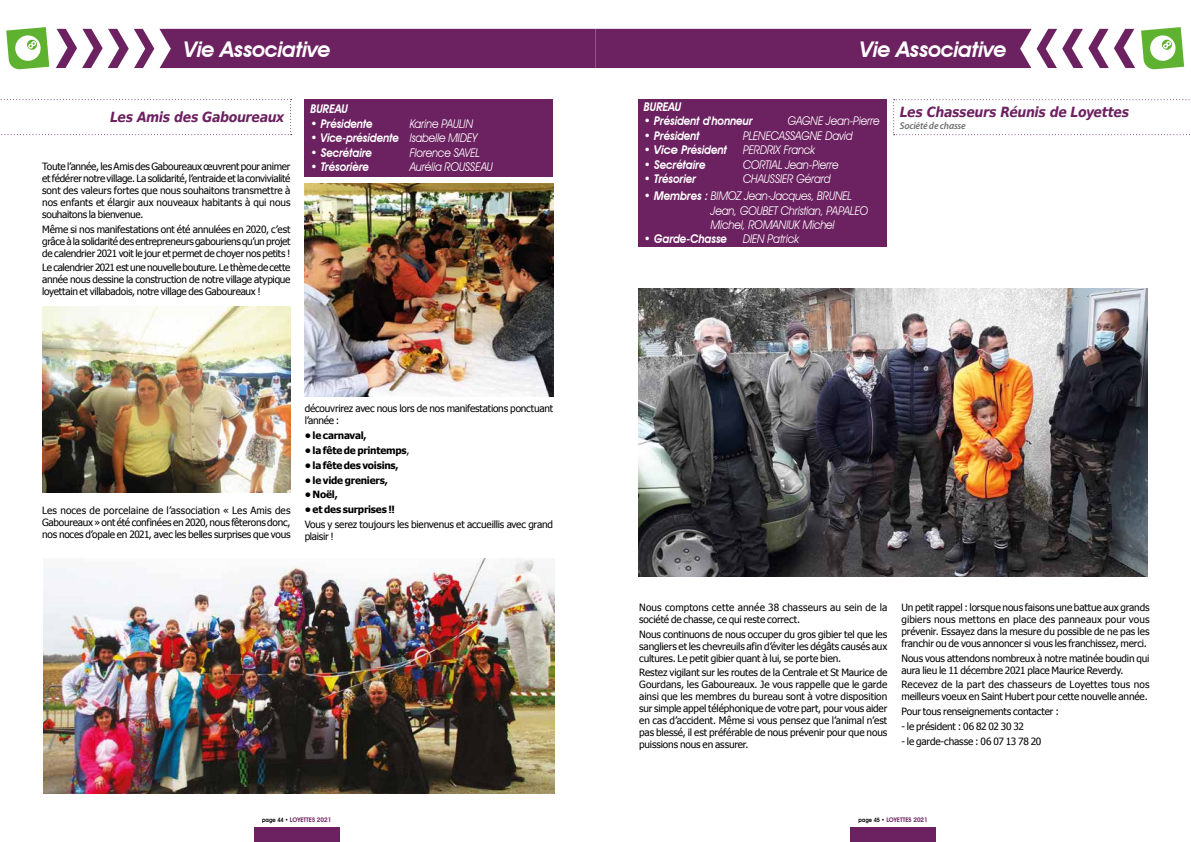
<style>
.page{position:relative;width:1191px;height:842px;background:#fff}
.page>*{position:absolute;margin:0;border:0;box-sizing:border-box;transform-origin:0 0}
.t1{font:italic 600 21.6px "Avant Garde IT Cby BT";letter-spacing:-.015em;color:#fff}
.t2{font:italic 700 14px "Bitstream Vera Sans";letter-spacing:-.035em;color:#6c2160;scale:.9 1}
.t3{font:italic 12px/14.4px "Avant Garde IT Cby BT";letter-spacing:-.015em;color:#fff;scale:.9 1}
.t4{font:italic 600 12px "Avant Garde IT Cby BT";letter-spacing:-.015em;color:#fff}
.t5{font:italic 600 12px "Avant Garde IT Cby BT";letter-spacing:-.015em;color:#fff;scale:.9 1}
.t6{font:10px/12px "Tahoma";letter-spacing:-.015em;color:#000;text-align:justify}
.t7{font:700 10px "Tahoma";letter-spacing:-.02em;color:#000}
.t8{font:10px/12px "Tahoma";letter-spacing:.005em;color:#000}
.t9{font:italic 600 10px "Myriad Pro";letter-spacing:-.02em;color:#706f6f;scale:.96 1}
.t10{font:600 6.3px "Avant Garde IT Cby BT";color:#6c2160}
.s1{font-weight:400}
.s2{font-weight:600}
.s3{font-size:6px;color:#000}
</style>
<div class="page">
<svg style="left:56px;top:29px;width:1079px;height:39px;background:#7f3e75"></svg>
<div style="left:850px;top:828px;width:85px;height:14px;background:#6c2160"></div>
<div style="left:254px;top:828px;width:85px;height:14px;background:#6c2160"></div>
<img style="left:43px;top:306px;width:248px;height:186px">
<svg style="left:6px;top:27px;width:43px;height:43px"></svg>
<svg style="left:893px;top:99px;width:297px;height:36px"></svg>
<svg style="left:1141px;top:27px;width:43px;height:43px"></svg>
<img style="left:638px;top:288px;width:509px;height:288px">
<svg style="left:0;top:99px;width:292px;height:36px"></svg>
<img style="left:44px;top:558px;width:510px;height:236px">
<img style="left:305px;top:184px;width:248px;height:212px">
<div style="left:305px;top:99px;width:248px;height:78px;background:#6c2160"></div>
<div style="left:638px;top:99px;width:248px;height:147px;background:#6c2160"></div>
<h1 class="t1" style="left:184px;top:37px;width:148px">Vie Associative</h1>
<h2 class="t2" style="left:110px;top:109px;width:195px">Les Amis des Gaboureaux</h2>
<p class="t6" style="left:42px;top:160px;width:250px">Toute l’année, les Amis des Gaboureaux œuvrent pour animer et fédérer notre village. La solidarité, l’entraide et la convivialité sont des valeurs fortes que nous souhaitons transmettre à nos enfants et élargir aux nouveaux habitants à qui nous souhaitons la bienvenue.</p>
<p class="t6" style="left:42px;top:222px;width:250px">Même si nos manifestations ont été annulées en 2020, c’est grâce à la solidarité des entrepreneurs gabouriens qu’un projet de calendrier 2021 voit le jour et permet de choyer nos petits !</p>
<p class="t6" style="left:42px;top:261px;width:250px">Le calendrier 2021 est une nouvelle bouture. Le thème de cette année nous dessine la construction de notre village atypique loyettain et villabadois, notre village des Gaboureaux !</p>
<p class="t5" style="left:310px;top:102px;width:43px">BUREAU</p>
<p class="t4" style="left:310px;top:116px;width:64px">• Présidente</p>
<p class="t3" style="left:410px;top:116px;width:72px">Karine PAULIN</p>
<p class="t4" style="left:310px;top:131px;width:168px">• Vice-présidente <span class="s1">Isabelle MIDEY</span></p>
<p class="t4" style="left:310px;top:145px;width:63px">• Secrétaire</p>
<p class="t3" style="left:410px;top:145px;width:80px">Florence SAVEL</p>
<p class="t4" style="left:310px;top:160px;width:60px">• Trésorière</p>
<p class="t3" style="left:410px;top:159px;width:94px">Aurélia ROUSSEAU</p>
<p class="t6" style="left:42px;top:504px;width:250px">Les noces de porcelaine de l’association « Les Amis des Gaboureaux » ont été confinées en 2020, nous fêterons donc, nos noces d’opale en 2021, avec les belles surprises que vous</p>
<p class="t6" style="left:305px;top:402px;width:250px">découvrirez avec nous lors de nos manifestations ponctuant l’année :</p>
<p class="t7" style="left:305px;top:428px;width:64px">• le carnaval,</p>
<p class="t7" style="left:305px;top:443px;width:106px">• la fête de printemps<span class="s1">,</span></p>
<p class="t7" style="left:305px;top:458px;width:96px">• la fête des voisins,</p>
<p class="t7" style="left:305px;top:473px;width:85px">• le vide greniers,</p>
<p class="t7" style="left:305px;top:488px;width:35px">• Noël,</p>
<p class="t7" style="left:305px;top:502px;width:92px">• et des surprises !!</p>
<p class="t6" style="left:305px;top:518px;width:250px">Vous y serez toujours les bienvenus et accueillis avec grand plaisir !</p>
<h1 class="t1" style="left:860px;top:37px;width:148px">Vie Associative</h1>
<p class="t5" style="left:644px;top:99px;width:43px">BUREAU</p>
<p class="t4" style="left:644px;top:114px;width:111px">• Président d'honneur</p>
<p class="t3" style="left:788px;top:114px;width:103px">GAGNE Jean-Pierre</p>
<p class="t4" style="left:644px;top:128px;width:57px">• Président</p>
<p class="t3" style="left:743px;top:128px;width:123px">PLENECASSAGNE David</p>
<p class="t4" style="left:644px;top:143px;width:85px">• Vice Président</p>
<p class="t3" style="left:743px;top:143px;width:81px">PERDRIX Franck</p>
<p class="t4" style="left:644px;top:157px;width:63px">• Secrétaire</p>
<p class="t3" style="left:743px;top:157px;width:108px">CORTIAL Jean-Pierre</p>
<p class="t4" style="left:644px;top:171px;width:54px">• Trésorier</p>
<p class="t3" style="left:743px;top:171px;width:98px">CHAUSSIER Gérard</p>
<p class="t3" style="left:711px;top:189px;width:176px;text-indent:-67px"><span class="s2">• Membres :</span> BIMOZ Jean-Jacques, BRUNEL<br>Jean, GOUBET Christian, PAPALEO<br>Michel, ROMANIUK Michel</p>
<p class="t4" style="left:644px;top:232px;width:85px">• Garde-Chasse</p>
<p class="t3" style="left:743px;top:232px;width:64px">DIEN Patrick</p>
<h2 class="t2" style="left:900px;top:104px;width:256px">Les Chasseurs Réunis de Loyettes</h2>
<p class="t9" style="left:900px;top:119px;width:70px">Société de chasse</p>
<p class="t8" style="left:639px;top:601px;width:249px">Nous comptons cette année 38 chasseurs au sein de la société de chasse, ce qui reste correct.</p>
<p class="t6" style="left:639px;top:627px;width:249px">Nous continuons de nous occuper du gros gibier tel que les sangliers et les chevreuils afin d’éviter les dégâts causés aux cultures. Le petit gibier quant à lui, se porte bien.</p>
<p class="t6" style="left:639px;top:666px;width:249px">Restez vigilant sur les routes de la Centrale et St Maurice de Gourdans, les Gaboureaux. Je vous rappelle que le garde ainsi que les membres du bureau sont à votre disposition sur simple appel téléphonique de votre part, pour vous aider en cas d’accident. Même si vous pensez que l’animal n’est pas blessé, il est préférable de nous prévenir pour que nous puissions nous en assurer.</p>
<p class="t6" style="left:901px;top:601px;width:249px">Un petit rappel : lorsque nous faisons une battue aux grands gibiers nous mettons en place des panneaux pour vous prévenir. Essayez dans la mesure du possible de ne pas les franchir ou de vous annoncer si vous les franchissez, merci.</p>
<p class="t6" style="left:901px;top:651px;width:249px">Nous vous attendons nombreux à notre matinée boudin qui aura lieu le 11 décembre 2021 place Maurice Reverdy.</p>
<p class="t6" style="left:901px;top:678px;width:249px">Recevez de la part des chasseurs de Loyettes tous nos meilleurs voeux en Saint Hubert pour cette nouvelle année.</p>
<p class="t6" style="left:901px;top:705px;width:159px">Pour tous renseignements contacter :</p>
<p class="t6" style="left:901px;top:720px;width:124px">- le président : 06 82 02 30 32</p>
<p class="t6" style="left:901px;top:735px;width:141px">- le garde-chasse : 06 07 13 78 20</p>
<p class="t10" style="left:262px;top:816px;width:71px"><span class="s3">page 44 •</span> LOYETTES 2021</p>
<p class="t10" style="left:858px;top:816px;width:71px"><span class="s3">page 45 •</span> LOYETTES 2021</p>
</div>
